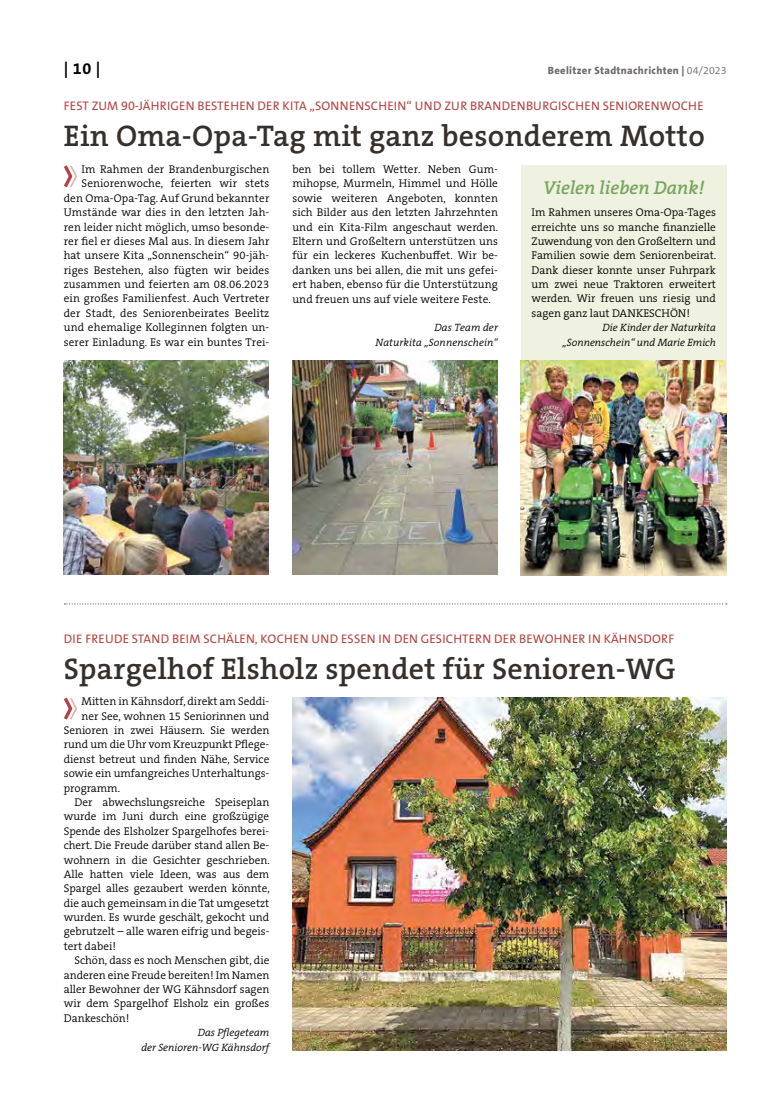
<style>
.page{position:relative;width:762px;height:1117px;background:#fff}
.page>*{position:absolute;margin:0;border:0;box-sizing:border-box;transform-origin:0 0}
.t1{font:600 30px "The Serif B W6";letter-spacing:.01em;color:#36302d}
.t2{font:italic 600 18.75px "The Serif B W6";color:#7aa660}
.t3{font:700 16.25px "The Sans B W7";color:#000}
.t4{font:12.5px "The Sans B W5 Plain";letter-spacing:.015em;color:#b24440}
.t5{font:300 11.25px/14.4px "The Serif B W4";color:#000;text-align:justify}
.t6{font:italic 300 10.62px/14.4px "The Serif B W4";color:#000;text-align:right}
.t7{font:800 10.62px "The Sans B W8";letter-spacing:.03em;color:#716c69}
.s1{font-family:"The Sans B W4";font-weight:300}
</style>
<div class="page">
<div style="left:521px;top:165px;width:205px;height:410px;background:#eff2e0"></div>
<svg style="left:64px;top:165px;width:13px;height:23px"></svg>
<img style="left:521px;top:360px;width:205px;height:215px">
<img style="left:64px;top:360px;width:205px;height:214px">
<img style="left:292px;top:360px;width:206px;height:214px">
<svg style="left:64px;top:697px;width:13px;height:23px"></svg>
<img style="left:292px;top:697px;width:434px;height:353px">
<svg style="left:64px;top:603px;width:663px;height:1px"></svg>
<h3 class="t3" style="left:64px;top:58px;width:38px">| 10 |</h3>
<p class="t7" style="left:548px;top:64px;width:180px">Beelitzer Stadtnachrichten | <span class="s1">04/2023</span></p>
<p class="t4" style="left:64px;top:98px;width:641px">FEST ZUM 90-JÄH RIGEN BESTEH EN DER KITA „SONNENSCH EIN“ UND ZUR BRANDENBURGISCH EN SENIORENWOCH E</p>
<h1 class="t1" style="left:64px;top:116px;width:643px">Ein Oma-Opa-Tag mit ganz besonderem Motto</h1>
<p class="t5" style="left:64px;top:162px;width:207px;text-align:right">Im Rahmen der Brandenburgischen Seniorenwoche, feierten wir stets den Oma-Opa-Tag. Auf Grund bekannter Umstände war dies in den letzten Jah&shy;ren leider nicht möglich, umso besonde&shy;rer fiel er dieses Mal aus. In diesem Jahr hat unsere Kita „Sonnenschein“ 90-jäh&shy;riges Bestehen, also fügten wir beides zusammen und feierten am 08.06.2023 ein großes Familienfest. Auch Vertreter der Stadt, des Seniorenbeirates Beelitz und ehemalige Kolleginnen folgten un&shy;serer Einladung. Es war ein buntes Trei-</p>
<p class="t5" style="left:292px;top:162px;width:207px">ben bei tollem Wetter. Neben Gum&shy;mihopse, Murmeln, Himmel und Hölle sowie weiteren Angeboten, konnten sich Bilder aus den letzten Jahrzehnten und ein Kita-Film angeschaut werden.<br>Eltern und Großeltern unterstützen uns für ein leckeres Kuchenbuffet. Wir be&shy;danken uns bei allen, die mit uns gefei&shy;ert haben, ebenso für die Unterstützung und freuen uns auf viele weitere Feste.</p>
<h2 class="t2" style="left:543px;top:175px;width:163px">Vielen lieben Dank!</h2>
<p class="t5" style="left:531px;top:205px;width:186px">Im Rahmen unseres Oma-Opa-Tages erreichte uns so manche finanzielle Zuwendung von den Großeltern und Familien sowie dem Seniorenbeirat.<br>Dank dieser konnte unser Fuhrpark um zwei neue Traktoren erweitert werden. Wir freuen uns riesig und sagen ganz laut DANKESCHÖN!</p>
<p class="t6" style="left:562px;top:320px;width:155px">Die Kinder der Naturkita „Sonnenschein“ und Marie Emich</p>
<p class="t6" style="left:375px;top:320px;width:124px">Das Team der<br>Naturkita „Sonnenschein“</p>
<p class="t4" style="left:64px;top:630px;width:612px">DIE FREUDE STAND BEIM SCHÄLEN, KOCH EN UND ESSEN IN DEN GESICHTERN DER BEWOH NER IN KÄH NSDORF</p>
<h1 class="t1" style="left:64px;top:648px;width:613px">Spargelhof Elsholz spendet für Senioren-WG</h1>
<p class="t5" style="left:82px;top:694px;width:189px">Mitten in Kähnsdorf, direkt am Seddi-</p>
<p class="t5" style="left:82px;top:708px;width:189px">ner See, wohnen 15 Seniorinnen und</p>
<p class="t5" style="left:64px;top:723px;width:207px">Senioren in zwei Häusern. Sie werden</p>
<p class="t5" style="left:64px;top:737px;width:207px">rund um die Uhr vom Kreuzpunkt Pflege-</p>
<p class="t5" style="left:64px;top:751px;width:207px">dienst betreut und finden Nähe, Service</p>
<p class="t5" style="left:64px;top:766px;width:207px">sowie ein umfangreiches Unterhaltungs-</p>
<p class="t5" style="left:64px;top:780px;width:58px">programm.</p>
<p class="t5" style="left:74px;top:794px;width:196px">Der abwechslungsreiche Speiseplan</p>
<p class="t5" style="left:64px;top:809px;width:207px">wurde im Juni durch eine großzügige</p>
<p class="t5" style="left:64px;top:823px;width:207px">Spende des Elsholzer Spargelhofes berei-</p>
<p class="t5" style="left:64px;top:838px;width:207px">chert. Die Freude darüber stand allen Be-</p>
<p class="t5" style="left:64px;top:852px;width:207px">wohnern in die Gesichter geschrieben.</p>
<p class="t5" style="left:64px;top:866px;width:207px">Alle hatten viele Ideen, was aus dem</p>
<p class="t5" style="left:64px;top:881px;width:208px">Spargel alles gezaubert werden könnte,</p>
<p class="t5" style="left:64px;top:895px;width:207px">die auch gemeinsam in die Tat umgesetzt</p>
<p class="t5" style="left:64px;top:909px;width:207px">wurden. Es wurde geschält, gekocht und</p>
<p class="t5" style="left:64px;top:924px;width:207px">gebrutzelt – alle waren eifrig und begeis-</p>
<p class="t5" style="left:64px;top:938px;width:54px">tert dabei!</p>
<p class="t5" style="left:74px;top:953px;width:196px">Schön, dass es noch Menschen gibt, die</p>
<p class="t5" style="left:64px;top:967px;width:207px">anderen eine Freude bereiten! Im Namen</p>
<p class="t5" style="left:64px;top:981px;width:207px">aller Bewohner der WG Kähnsdorf sagen</p>
<p class="t5" style="left:64px;top:996px;width:207px">wir dem Spargelhof Elsholz ein großes</p>
<p class="t5" style="left:64px;top:1010px;width:67px">Dankeschön!</p>
<p class="t6" style="left:141px;top:1025px;width:129px">Das Pflegeteam<br>der Senioren-WG Kähnsdorf</p>
</div>
